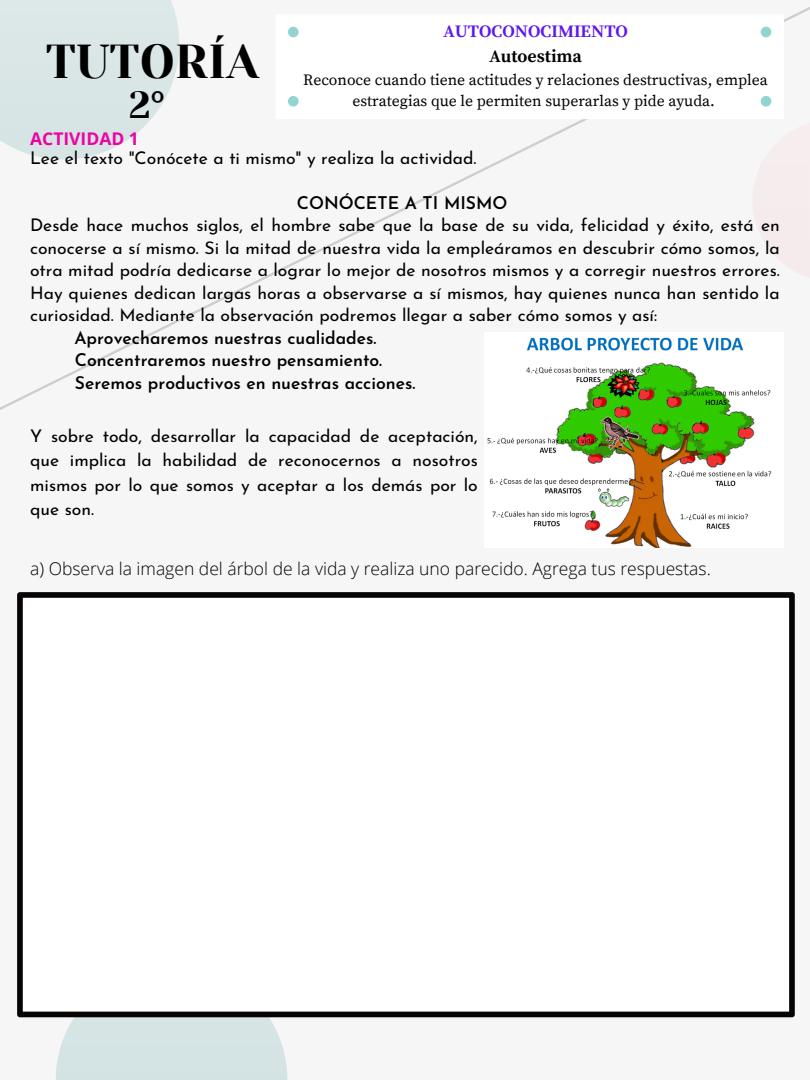
<style>
.page{position:relative;width:810px;height:1080px;background:#f6f6f6}
.page>*{position:absolute;margin:0;border:0;box-sizing:border-box;transform-origin:0 0}
.t1{font:47.5px "Yeseva One";color:#000}
.t2{font:37.5px "Yeseva One";color:#000}
.t3{font:17.5px/22.5px "Josefin Sans";color:#000;text-align:justify}
.t4{font:600 17.5px "Josefin Sans";color:#000}
.t5{font:300 17.5px "Open Sans";color:#000}
.t6{font:700 17.5px "Source Serif Pro";color:#5e17eb}
.t7{font:700 17.5px "Source Serif Pro";color:#000}
.t8{font:700 17.5px "Open Sans";color:#eb04a3}
.t9{font:15.62px/21.6px "Source Serif Pro";color:#000;text-align:center}
</style>
<div class="page">
<svg style="left:0;top:7px;width:810px;height:403px"></svg>
<svg style="left:752px;top:119px;width:58px;height:163px"></svg>
<div style="left:56px;top:1017px;width:231px;height:63px;background:#d5e3e4"></div>
<svg style="left:0;top:0;width:179px;height:159px;background:#dde7e8"></svg>
<div style="left:276px;top:14px;width:508px;height:105px;background:#fff"></div>
<div style="left:288px;top:27px;width:11px;height:10px;background:#92d4cf;border-radius:50%"></div>
<div style="left:761px;top:27px;width:10px;height:10px;background:#92d4cf;border-radius:50%"></div>
<div style="left:761px;top:96px;width:10px;height:11px;background:#92d4cf;border-radius:50%"></div>
<div style="left:288px;top:96px;width:11px;height:11px;background:#92d4cf;border-radius:50%"></div>
<img style="left:485px;top:333px;width:299px;height:214px">
<div style="left:17px;top:592px;width:778px;height:425px;background:#fff"></div>
<p class="t1" style="left:46px;top:35px;width:215px">TUTORÍA</p>
<p class="t2" style="left:129px;top:84px;width:37px">2°</p>
<p class="t6" style="left:443px;top:21px;width:187px">AUTOCONOCIMIENTO</p>
<p class="t7" style="left:489px;top:46px;width:94px">Autoestima</p>
<p class="t9" style="left:303px;top:69px;width:466px">Reconoce cuando tiene actitudes y relaciones destructivas, emplea estrategias que le permiten superarlas y pide ayuda.</p>
<p class="t8" style="left:30px;top:127px;width:110px">ACTIVIDAD 1</p>
<p class="t3" style="left:30px;top:148px;width:448px">Lee el texto "Conócete a ti mismo" y realiza la actividad.</p>
<p class="t4" style="left:297px;top:196px;width:212px">CONÓCETE A TI MISMO</p>
<p class="t3" style="left:30px;top:216px;width:751px">Desde hace muchos siglos, el hombre sabe que la base de su vida, felicidad y éxito, está en conocerse a sí mismo. Si la mitad de nuestra vida la empleáramos en descubrir cómo somos, la otra mitad podría dedicarse a lograr lo mejor de nosotros mismos y a corregir nuestros errores.<br>Hay quienes dedican largas horas a observarse a sí mismos, hay quienes nunca han sentido la curiosidad. Mediante la observación podremos llegar a saber cómo somos y así:</p>
<p class="t4" style="left:74px;top:331px;width:304px">Aprovecharemos nuestras cualidades.</p>
<p class="t4" style="left:75px;top:353px;width:309px">Concentraremos nuestro pensamiento.</p>
<p class="t4" style="left:75px;top:376px;width:342px">Seremos productivos en nuestras acciones.</p>
<p class="t3" style="left:30px;top:425px;width:449px;line-height:24.4px">Y sobre todo, desarrollar la capacidad de aceptación, que implica la habilidad de reconocernos a nosotros mismos por lo que somos y aceptar a los demás por lo que son.</p>
<p class="t5" style="left:30px;top:556px;width:682px">a) Observa la imagen del árbol de la vida y realiza uno parecido. Agrega tus respuestas.</p>
</div>
